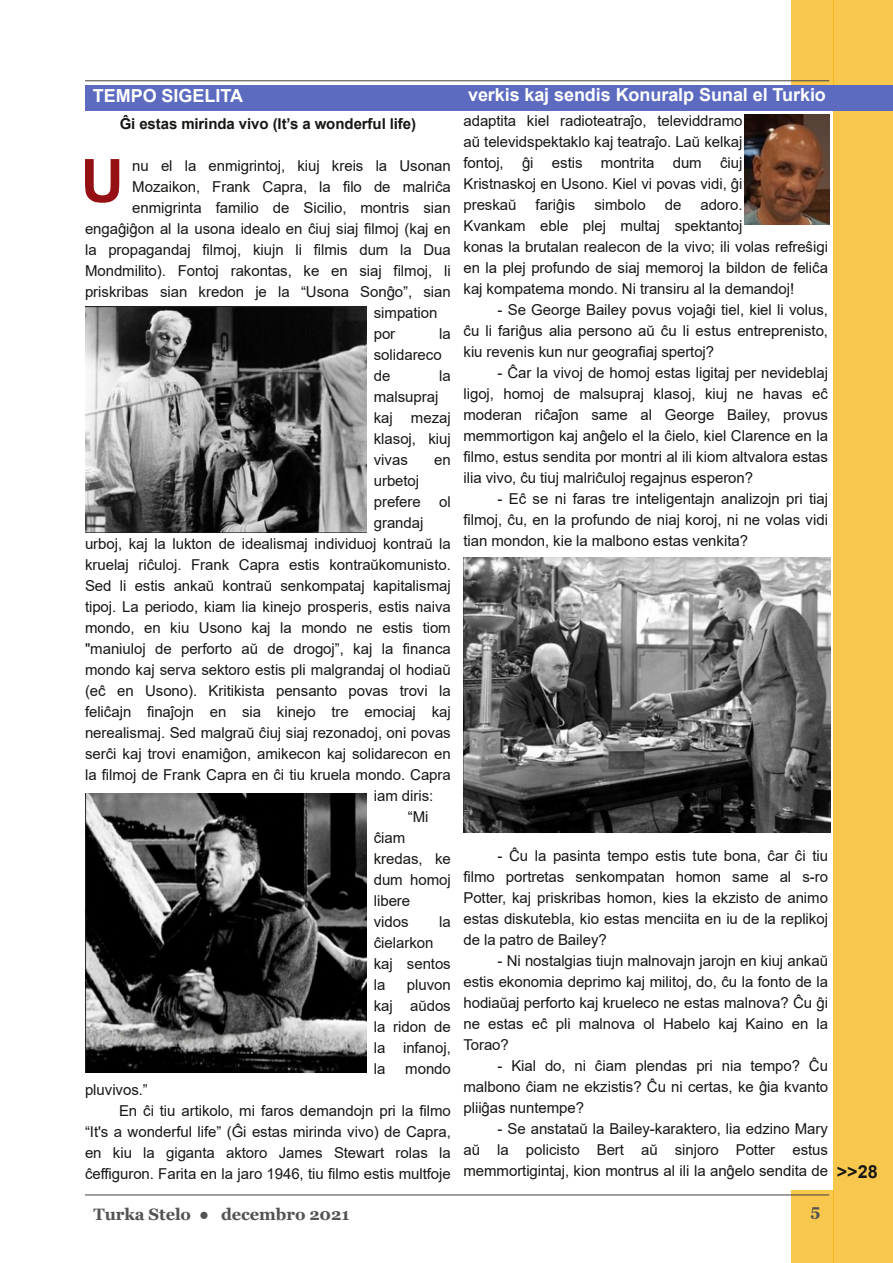
<style>
.page{position:relative;width:893px;height:1263px;background:#fff}
.page>*{position:absolute;margin:0;border:0;box-sizing:border-box;transform-origin:0 0}
.t1{font:700 60px "Arial";color:#951013}
.t2{font:700 18px "Arial";color:#fff}
.t3{font:700 16.5px "Georgia";letter-spacing:-.005em;color:#535353}
.t4{font:15px/21px "Arial";letter-spacing:-.005em;color:#181715;text-align:justify}
.t5{font:700 15px "Arial";letter-spacing:-.005em;color:#181715}
.s1{font-weight:700;font-size:18px}
</style>
<div class="page">
<div style="left:791px;top:1191px;width:42px;height:72px;background:#f8c74e"></div>
<div style="left:791px;top:0;width:42px;height:85px;background:#f8c74e"></div>
<div style="left:833px;top:0;width:60px;height:1263px;background:#f8c74e"></div>
<hr style="left:85px;top:1195px;width:744px;height:1px;background:#404040">
<hr style="left:85px;top:81px;width:744px;height:1px;background:#404040">
<div style="left:85px;top:85px;width:808px;height:26px;background:#5c6bc0"></div>
<img style="left:744px;top:115px;width:85px;height:110px">
<img style="left:86px;top:306px;width:281px;height:227px">
<img style="left:85px;top:793px;width:281px;height:280px">
<img style="left:463px;top:558px;width:367px;height:274px">
<p class="t2" style="left:93px;top:86px;width:152px">TEMPO SIGELITA</p>
<p class="t2" style="left:468px;top:84px;width:359px">verkis kaj sendis Konuralp Sunal el Turkio</p>
<p class="t5" style="left:120px;top:115px;width:298px">Ĝi estas mirinda vivo (It’s a wonderful life)</p>
<p class="t4" style="left:132px;top:155px;width:320px">nu el la enmigrintoj, kiuj kreis la Usonan</p>
<p class="t4" style="left:132px;top:176px;width:320px">Mozaikon, Frank Capra, la filo de malriĉa</p>
<p class="t4" style="left:132px;top:197px;width:320px">enmigrinta familio de Sicilio, montris sian</p>
<p class="t4" style="left:85px;top:218px;width:367px">engaĝiĝon al la usona idealo en ĉiuj siaj filmoj (kaj en</p>
<p class="t4" style="left:85px;top:239px;width:367px">la propagandaj filmoj, kiujn li filmis dum la Dua</p>
<p class="t4" style="left:85px;top:260px;width:367px">Mondmilito). Fontoj rakontas, ke en siaj filmoj, li</p>
<p class="t4" style="left:85px;top:281px;width:367px">priskribas sian kredon je la “Usona Sonĝo”, sian</p>
<p class="t4" style="left:374px;top:302px;width:65px">simpation</p>
<p class="t4" style="left:374px;top:323px;width:23px">por</p>
<p class="t4" style="left:463px;top:110px;width:281px">adaptita kiel radioteatraĵo, televiddramo aŭ televidspektaklo kaj teatraĵo. Laŭ kelkaj fontoj, ĝi estis montrita dum ĉiuj Kristnaskoj en Usono. Kiel vi povas vidi, ĝi preskaŭ</p>
<h1 class="t1" style="left:81px;top:148px;width:45px">U</h1>
<p class="t4" style="left:536px;top:194px;width:41px">fariĝis</p>
<p class="t4" style="left:594px;top:194px;width:53px">simbolo</p>
<p class="t4" style="left:665px;top:194px;width:18px">de</p>
<p class="t4" style="left:463px;top:194px;width:366px;text-align:left;text-indent:237px">adoro.<br>Kvankam eble plej multaj spektantoj<br>konas la brutalan realecon de la vivo; ili volas refreŝigi en la plej profundo de siaj memoroj la bildon de feliĉa kaj kompatema mondo. Ni transiru al la demandoj!</p>
<p class="t4" style="left:463px;top:299px;width:366px;text-indent:34px">- Se George Bailey povus vojaĝi tiel, kiel li volus, ĉu li fariĝus alia persono aŭ ĉu li estus entreprenisto, kiu revenis kun nur geografiaj spertoj?</p>
<p class="t4" style="left:463px;top:362px;width:366px;text-indent:34px">- Ĉar la vivoj de homoj estas ligitaj per nevideblaj ligoj, homoj de malsupraj klasoj, kiuj ne havas eĉ moderan riĉaĵon same al George Bailey, provus memmortigon kaj anĝelo el la ĉielo, kiel Clarence en la filmo, estus sendita por montri al ili kiom altvalora estas ilia vivo, ĉu tiuj malriĉuloj regajnus esperon?</p>
<p class="t4" style="left:463px;top:488px;width:366px;text-indent:34px">- Eĉ se ni faras tre inteligentajn analizojn pri tiaj filmoj, ĉu, en la profundo de niaj koroj, ni ne volas vidi tian mondon, kie la malbono estas venkita?</p>
<p class="t4" style="left:374px;top:323px;width:79px;text-align:left;text-indent:65px">la solidareco de</p>
<p class="t4" style="left:439px;top:365px;width:13px">la</p>
<p class="t4" style="left:374px;top:386px;width:78px;text-align:left">malsupraj kaj mezaj klasoj, kiuj vivas</p>
<p class="t4" style="left:434px;top:449px;width:18px">en</p>
<p class="t4" style="left:374px;top:470px;width:47px">urbetoj</p>
<p class="t4" style="left:374px;top:491px;width:78px">prefere ol</p>
<p class="t4" style="left:374px;top:512px;width:51px">grandaj</p>
<p class="t4" style="left:85px;top:533px;width:367px">urboj, kaj la lukton de idealismaj individuoj kontraŭ la</p>
<p class="t4" style="left:85px;top:554px;width:367px">kruelaj riĉuloj. Frank Capra estis kontraŭkomunisto.</p>
<p class="t4" style="left:85px;top:575px;width:367px">Sed li estis ankaŭ kontraŭ senkompataj kapitalismaj</p>
<p class="t4" style="left:85px;top:596px;width:367px">tipoj. La periodo, kiam lia kinejo prosperis, estis naiva</p>
<p class="t4" style="left:85px;top:617px;width:367px">mondo, en kiu Usono kaj la mondo ne estis tiom</p>
<p class="t4" style="left:85px;top:638px;width:367px">"maniuloj de perforto aŭ de drogoj”, kaj la financa</p>
<p class="t4" style="left:85px;top:659px;width:367px">mondo kaj serva sektoro estis pli malgrandaj ol hodiaŭ</p>
<p class="t4" style="left:85px;top:680px;width:367px">(eĉ en Usono). Kritikista pensanto povas trovi la</p>
<p class="t4" style="left:85px;top:701px;width:367px">feliĉajn finaĵojn en sia kinejo tre emociaj kaj</p>
<p class="t4" style="left:85px;top:722px;width:367px">nerealismaj. Sed malgraŭ ĉiuj siaj rezonadoj, oni povas</p>
<p class="t4" style="left:85px;top:743px;width:367px">serĉi kaj trovi enamiĝon, amikecon kaj solidarecon en</p>
<p class="t4" style="left:85px;top:764px;width:367px">la filmoj de Frank Capra en ĉi tiu kruela mondo. Capra</p>
<p class="t4" style="left:374px;top:785px;width:61px">iam diris:</p>
<p class="t4" style="left:408px;top:806px;width:22px">“Mi</p>
<p class="t4" style="left:374px;top:827px;width:33px">ĉiam</p>
<p class="t4" style="left:374px;top:848px;width:79px">kredas, ke</p>
<p class="t4" style="left:374px;top:869px;width:78px">dum homoj</p>
<p class="t4" style="left:374px;top:890px;width:38px">libere</p>
<p class="t4" style="left:374px;top:911px;width:36px">vidos</p>
<p class="t4" style="left:439px;top:911px;width:13px">la</p>
<p class="t4" style="left:374px;top:932px;width:78px;text-align:left">ĉielarkon kaj sentos la</p>
<p class="t4" style="left:463px;top:845px;width:366px;text-indent:34px">- Ĉu la pasinta tempo estis tute bona, ĉar ĉi tiu filmo portretas senkompatan homon same al s-ro Potter, kaj priskribas homon, kies la ekzisto de animo estas diskutebla, kio estas menciita en iu de la replikoj de la patro de Bailey?</p>
<p class="t4" style="left:463px;top:950px;width:366px;text-indent:34px">- Ni nostalgias tiujn malnovajn jarojn en kiuj ankaŭ estis ekonomia deprimo kaj militoj, do, ĉu la fonto de la hodiaŭaj perforto kaj krueleco ne estas malnova? Ĉu ĝi ne estas eĉ pli malnova ol Habelo kaj Kaino en la Torao?</p>
<p class="t4" style="left:463px;top:1055px;width:366px;text-indent:34px">- Kial do, ni ĉiam plendas pri nia tempo? Ĉu malbono ĉiam ne ekzistis? Ĉu ni certas, ke ĝia kvanto pliiĝas nuntempe?</p>
<p class="t4" style="left:463px;top:1118px;width:416px;text-align:left;text-indent:34px">- Se anstataŭ la Bailey-karaktero, lia edzino Mary<br>aŭ la policisto Bert aŭ sinjoro Potter estus memmortigintaj, kion montrus al ili la anĝelo sendita de <span class="s1">&gt;&gt;28</span></p>
<p class="t4" style="left:374px;top:974px;width:79px;text-indent:33px">pluvon kaj aŭdos la ridon de la infanoj, la</p>
<p class="t4" style="left:405px;top:1058px;width:47px">mondo</p>
<p class="t4" style="left:85px;top:1079px;width:64px">pluvivos.”</p>
<p class="t4" style="left:119px;top:1100px;width:333px">En ĉi tiu artikolo, mi faros demandojn pri la filmo</p>
<p class="t4" style="left:85px;top:1121px;width:367px">“It's a wonderful life” (Ĝi estas mirinda vivo) de Capra,</p>
<p class="t4" style="left:85px;top:1142px;width:367px">en kiu la giganta aktoro James Stewart rolas la</p>
<p class="t4" style="left:85px;top:1163px;width:367px">ĉeffiguron. Farita en la jaro 1946, tiu filmo estis multfoje</p>
<p class="t3" style="left:94px;top:1205px;width:257px">Turka Stelo ● decembro 2021</p>
<p class="t3" style="left:810px;top:1201px;width:11px">5</p>
</div>
